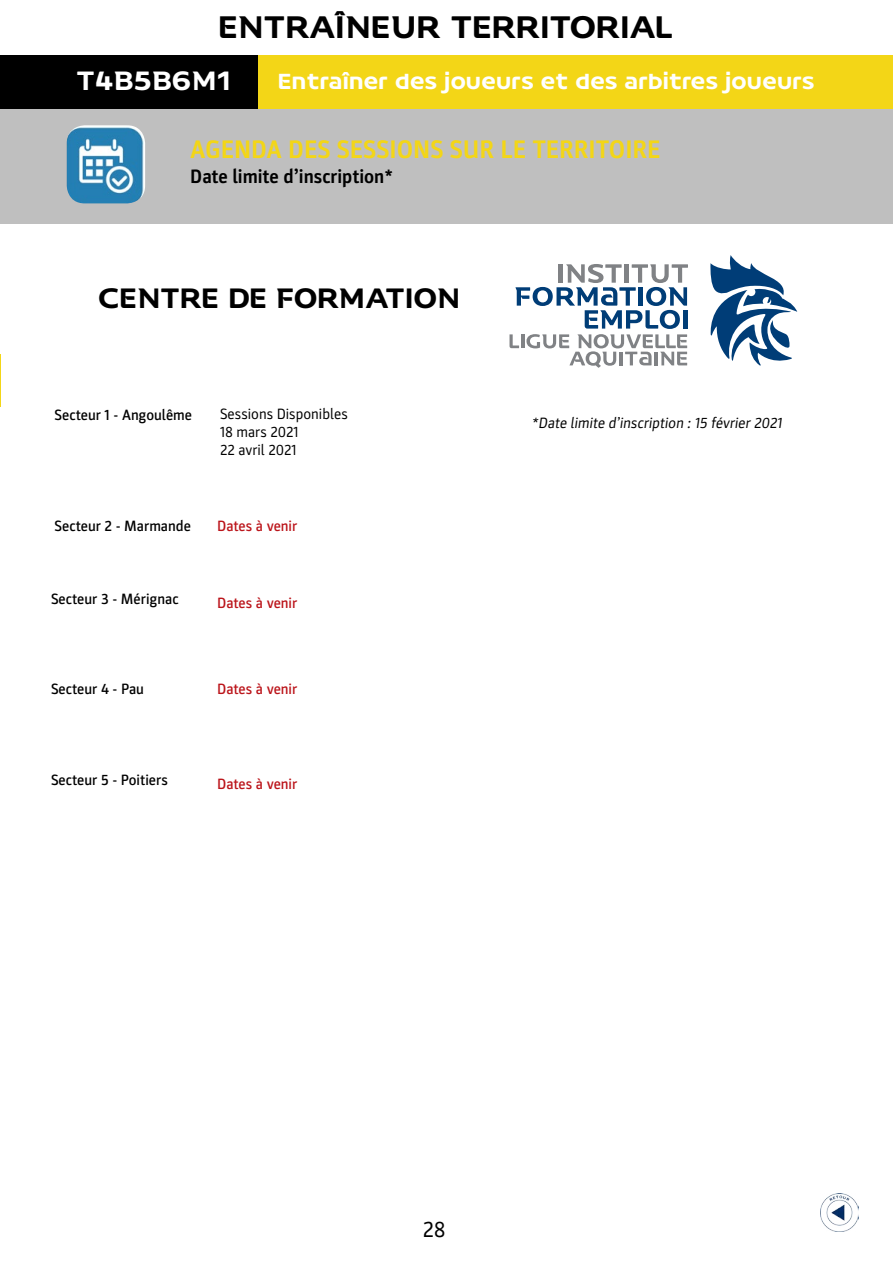
<style>
.page{position:relative;width:893px;height:1263px;background:#fff}
.page>*{position:absolute;margin:0;border:0;box-sizing:border-box;transform-origin:0 0}
.t1{font:30px "FF Hand V";color:#000}
.t2{font:27px "FF Hand V";letter-spacing:-.01em;color:#000}
.t3{font:700 25.5px "Parka";color:#f3d617}
.t4{font:25.5px "FF Hand V";color:#fff}
.t5{font:22.5px "Parka";color:#000}
.t6{font:21px "FF Hand V";color:#fff}
.t7{font:700 19.5px "Parka";color:#000}
.t8{font:500 15px "Parka";color:#000}
.t9{font:15px/18px "Parka";color:#000}
.t10{font:500 15px "Parka";color:#bb141a}
</style>
<div class="page">
<hr style="left:0;top:355px;width:1px;height:52px;background:#f3d617">
<div style="left:1px;top:104px;width:892px;height:119px;background:#bfbfbf"></div>
<div style="left:257px;top:55px;width:636px;height:53px;background:#f3d617"></div>
<div style="left:0;top:55px;width:257px;height:53px;background:#000"></div>
<img style="left:67px;top:125px;width:78px;height:78px">
<svg style="left:710px;top:255px;width:88px;height:111px"></svg>
<svg style="left:509px;top:264px;width:179px;height:104px"></svg>
<img style="left:820px;top:1193px;width:39px;height:39px">
<h1 class="t1" style="left:219px;top:8px;width:456px">ENTRAÎNEUR TERRITORIAL</h1>
<h3 class="t4" style="left:77px;top:65px;width:157px">T4B5B6M1</h3>
<h3 class="t6" style="left:278px;top:68px;width:538px">Entraîner des joueurs et des arbitres joueurs</h3>
<h3 class="t3" style="left:190px;top:135px;width:472px">AGENDA DES SESSIONS SUR LE TERRITOIRE</h3>
<h3 class="t7" style="left:190px;top:166px;width:205px">Date limite d’inscription*</h3>
<h2 class="t2" style="left:99px;top:281px;width:364px">CENTRE DE FORMATION</h2>
<p class="t8" style="left:55px;top:407px;width:139px">Secteur 1 - Angoulême</p>
<p class="t9" style="left:220px;top:405px;width:129px">Sessions Disponibles<br>18 mars 2021<br>22 avril 2021</p>
<p class="t8" style="left:55px;top:517px;width:138px">Secteur 2 - Marmande</p>
<p class="t10" style="left:217px;top:517px;width:82px">Dates à venir</p>
<p class="t8" style="left:51px;top:591px;width:129px">Secteur 3 - Mérignac</p>
<p class="t10" style="left:217px;top:594px;width:82px">Dates à venir</p>
<p class="t8" style="left:51px;top:681px;width:95px">Secteur 4 - Pau</p>
<p class="t10" style="left:217px;top:681px;width:82px">Dates à venir</p>
<p class="t8" style="left:51px;top:772px;width:118px">Secteur 5 - Poitiers</p>
<p class="t10" style="left:217px;top:775px;width:82px">Dates à venir</p>
<p class="t9" style="left:531px;top:414px;width:255px">*Date limite d’inscription : 15 février 2021</p>
<h3 class="t5" style="left:423px;top:1216px;width:25px">28</h3>
</div>
